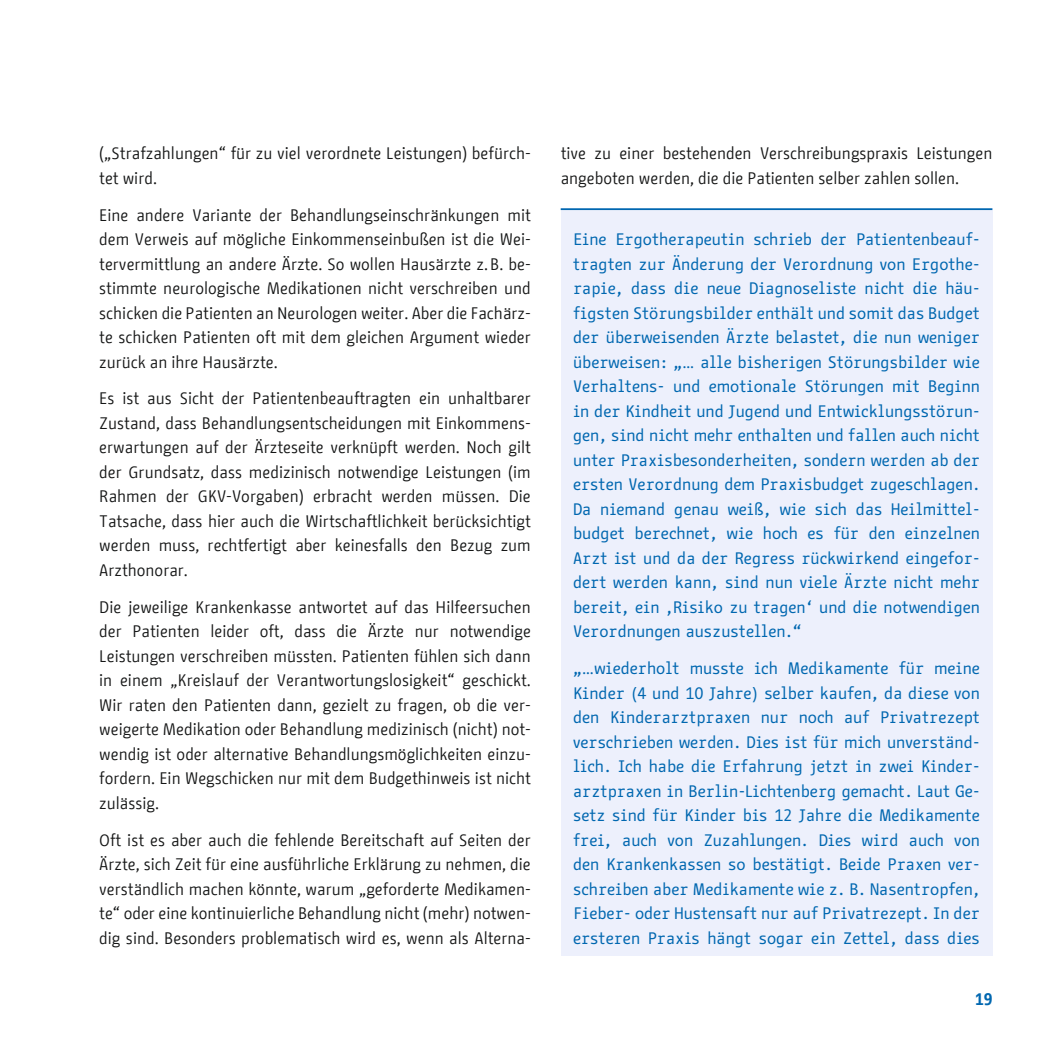
<style>
.page{position:relative;width:1042px;height:1042px;background:#fff}
.page>*{position:absolute;margin:0;border:0;box-sizing:border-box;transform-origin:0 0}
.t1{font:16.62px/24.5px "BMF Change";color:#151616;text-align:justify}
.t2{font:16.62px/24.5px "BMF Change Letter";color:#0067b0;text-align:justify}
.t3{font:700 16.62px "BMF Change";color:#0067b0}
</style>
<div class="page">
<div style="left:561px;top:208px;width:431px;height:748px;background:#edf0fc"></div>
<hr style="left:561px;top:208px;width:431px;height:2px;background:#0067b0">
<p class="t1" style="left:99px;top:141px;width:433px">(„Strafzahlungen“ für zu viel verordnete Leistungen) befürch&shy;tet wird.</p>
<p class="t1" style="left:99px;top:203px;width:433px">Eine andere Variante der Behandlungseinschränkungen mit dem Verweis auf mögliche Einkommenseinbußen ist die Wei&shy;tervermittlung an andere Ärzte. So wollen Hausärzte z.B. be&shy;stimmte neurologische Medikationen nicht verschreiben und schicken die Patienten an Neurologen weiter. Aber die Fachärz&shy;te schicken Patienten oft mit dem gleichen Argument wieder zurück an ihre Hausärzte.</p>
<p class="t1" style="left:99px;top:386px;width:433px">Es ist aus Sicht der Patientenbeauftragten ein unhaltbarer Zustand, dass Behandlungsentscheidungen mit Einkommens&shy;erwartungen auf der Ärzteseite verknüpft werden. Noch gilt der Grundsatz, dass medizinisch notwendige Leistungen (im Rahmen der GKV-Vorgaben) erbracht werden müssen. Die Tatsache, dass hier auch die Wirtschaftlichkeit berücksichtigt werden muss, rechtfertigt aber keinesfalls den Bezug zum Arzthonorar.</p>
<p class="t1" style="left:99px;top:595px;width:433px">Die jeweilige Krankenkasse antwortet auf das Hilfeersuchen der Patienten leider oft, dass die Ärzte nur notwendige Leistungen verschreiben müssten. Patienten fühlen sich dann in einem „Kreislauf der Verantwortungslosigkeit“ geschickt.<br>Wir raten den Patienten dann, gezielt zu fragen, ob die ver&shy;weigerte Medikation oder Behandlung medizinisch (nicht) not&shy;wendig ist oder alternative Behandlungsmöglichkeiten einzu&shy;fordern. Ein Wegschicken nur mit dem Budgethinweis ist nicht zulässig.</p>
<p class="t1" style="left:99px;top:827px;width:433px">Oft ist es aber auch die fehlende Bereitschaft auf Seiten der Ärzte, sich Zeit für eine ausführliche Erklärung zu nehmen, die verständlich machen könnte, warum „geforderte Medikamen&shy;te“ oder eine kontinuierliche Behandlung nicht (mehr) notwen&shy;dig sind. Besonders problematisch wird es, wenn als Alterna-</p>
<p class="t1" style="left:561px;top:141px;width:433px">tive zu einer bestehenden Verschreibungspraxis Leistungen angeboten werden, die die Patienten selber zahlen sollen.</p>
<p class="t2" style="left:573px;top:227px;width:408px">Eine Ergotherapeutin schrieb der Patientenbeauf&shy;tragten zur Änderung der Verordnung von Ergothe&shy;rapie, dass die neue Diagnoseliste nicht die häu&shy;figsten Störungsbilder enthält und somit das Budget der überweisenden Ärzte belastet, die nun weniger überweisen: „… alle bisherigen Störungsbilder wie Verhaltens- und emotionale Störungen mit Beginn in der Kindheit und Jugend und Entwicklungsstörun&shy;gen, sind nicht mehr enthalten und fallen auch nicht unter Praxisbesonderheiten, sondern werden ab der ersten Verordnung dem Praxisbudget zugeschlagen.<br>Da niemand genau weiß, wie sich das Heilmittel&shy;budget berechnet, wie hoch es für den einzelnen Arzt ist und da der Regress rückwirkend eingefor&shy;dert werden kann, sind nun viele Ärzte nicht mehr bereit, ein ‚Risiko zu tragen‘ und die notwendigen Verordnungen auszustellen.“</p>
<p class="t2" style="left:573px;top:656px;width:408px">„…wiederholt musste ich Medikamente für meine Kinder (4 und 10 Jahre) selber kaufen, da diese von den Kinderarztpraxen nur noch auf Privatrezept verschrieben werden. Dies ist für mich unverständ&shy;lich. Ich habe die Erfahrung jetzt in zwei Kinder&shy;arztpraxen in Berlin- Lichtenberg gemacht. Laut Ge&shy;setz sind für Kinder bis 12 Jahre die Medikamente frei, auch von Zuzahlungen. Dies wird auch von den Krankenkassen so bestätigt. Beide Praxen ver&shy;schreiben aber Medikamente wie z. B. Nasentropfen, Fieber- oder Hustensaft nur auf Privatrezept. In der ersteren Praxis hängt sogar ein Zettel, dass dies</p>
<p class="t3" style="left:975px;top:987px;width:19px">19</p>
</div>
